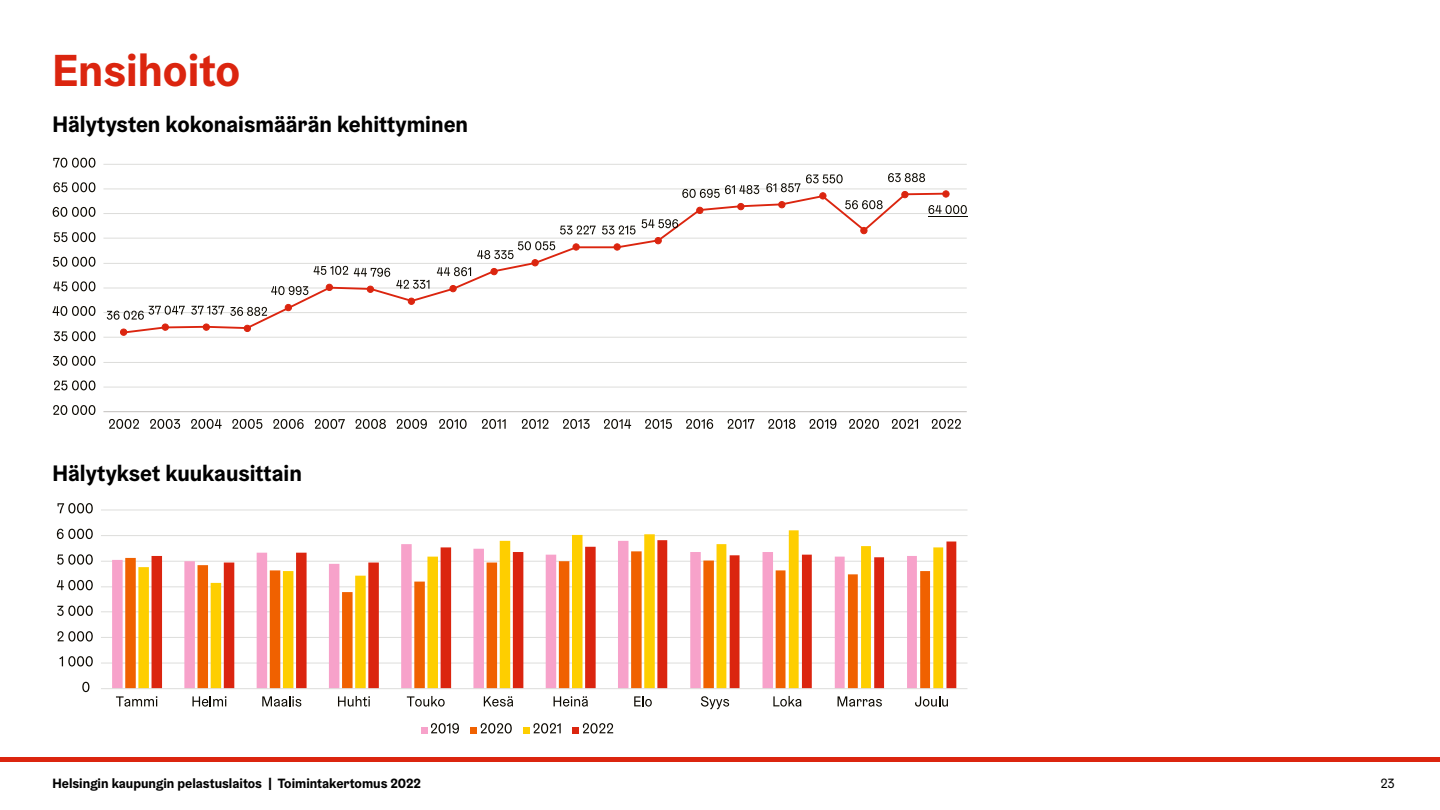
<style>
.page{position:relative;width:1440px;height:810px;background:#fff}
.page>*{position:absolute;margin:0;border:0;box-sizing:border-box;transform-origin:0 0}
.Otsikko_60_pt{font:700 45px "Helsinki Grotesk";color:#db250f}
.Leipis_1_kpl_Helsink{font:700 22.5px "Helsinki Grotesk";color:#000}
.t1{font:700 13.5px "Helsinki Grotesk";color:#000}
.t2{font:13.5px "Helsinki Grotesk";color:#000}
</style>
<div class="page">
<div style="left:0;top:757px;width:1440px;height:5px;background:#db250f"></div>
<hr style="left:103px;top:164px;width:864px;height:1px;background:#dddddb">
<hr style="left:103px;top:188px;width:864px;height:1px;background:#dddddb">
<hr style="left:103px;top:213px;width:864px;height:1px;background:#dddddb">
<hr style="left:103px;top:238px;width:864px;height:1px;background:#dddddb">
<hr style="left:103px;top:263px;width:864px;height:1px;background:#dddddb">
<hr style="left:103px;top:288px;width:864px;height:1px;background:#dddddb">
<hr style="left:103px;top:312px;width:864px;height:1px;background:#dddddb">
<hr style="left:103px;top:337px;width:864px;height:1px;background:#dddddb">
<hr style="left:103px;top:362px;width:864px;height:1px;background:#dddddb">
<hr style="left:103px;top:387px;width:864px;height:1px;background:#dddddb">
<hr style="left:103px;top:411px;width:864px;height:1px;background:#c1bebc">
<svg style="left:122px;top:192px;width:826px;height:143px"></svg>
<div style="left:120px;top:329px;width:7px;height:6px;background:#db250f;border-radius:50%"></div>
<div style="left:120px;top:329px;width:7px;height:7px;border:1px solid #db250f;border-radius:50%"></div>
<div style="left:162px;top:324px;width:7px;height:7px;border:1px solid #db250f;border-radius:50%"></div>
<svg style="left:203px;top:324px;width:6px;height:6px"></svg>
<div style="left:203px;top:324px;width:7px;height:7px;border:1px solid #db250f;border-radius:50%"></div>
<div style="left:244px;top:325px;width:6px;height:7px;background:#db250f;border-radius:50%"></div>
<div style="left:244px;top:325px;width:7px;height:7px;border:1px solid #db250f;border-radius:50%"></div>
<div style="left:285px;top:304px;width:7px;height:7px;background:#db250f;border-radius:50%"></div>
<div style="left:285px;top:304px;width:7px;height:7px;border:1px solid #db250f;border-radius:50%"></div>
<div style="left:326px;top:284px;width:7px;height:7px;background:#db250f;border-radius:50%"></div>
<div style="left:326px;top:284px;width:7px;height:7px;border:1px solid #db250f;border-radius:50%"></div>
<div style="left:367px;top:286px;width:7px;height:6px;background:#db250f;border-radius:50%"></div>
<div style="left:367px;top:286px;width:7px;height:7px;border:1px solid #db250f;border-radius:50%"></div>
<div style="left:408px;top:298px;width:7px;height:6px;background:#db250f;border-radius:50%"></div>
<div style="left:408px;top:298px;width:7px;height:7px;border:1px solid #db250f;border-radius:50%"></div>
<div style="left:450px;top:285px;width:6px;height:7px;background:#db250f;border-radius:50%"></div>
<div style="left:449px;top:285px;width:8px;height:7px;border:1px solid #db250f;border-radius:50%"></div>
<div style="left:491px;top:268px;width:6px;height:7px;background:#db250f;border-radius:50%"></div>
<div style="left:490px;top:268px;width:8px;height:7px;border:1px solid #db250f;border-radius:50%"></div>
<svg style="left:573px;top:244px;width:5px;height:6px"></svg>
<div style="left:573px;top:243px;width:7px;height:8px;border:1px solid #db250f;border-radius:50%"></div>
<svg style="left:614px;top:244px;width:5px;height:6px"></svg>
<div style="left:614px;top:243px;width:7px;height:8px;border:1px solid #db250f;border-radius:50%"></div>
<svg style="left:655px;top:238px;width:6px;height:6px"></svg>
<div style="left:655px;top:237px;width:7px;height:7px;border:1px solid #db250f;border-radius:50%"></div>
<div style="left:697px;top:207px;width:6px;height:7px;background:#db250f;border-radius:50%"></div>
<div style="left:696px;top:207px;width:7px;height:7px;border:1px solid #db250f;border-radius:50%"></div>
<div style="left:738px;top:203px;width:6px;height:7px;background:#db250f;border-radius:50%"></div>
<div style="left:737px;top:203px;width:7px;height:7px;border:1px solid #db250f;border-radius:50%"></div>
<div style="left:861px;top:227px;width:6px;height:7px;background:#db250f;border-radius:50%"></div>
<div style="left:860px;top:227px;width:8px;height:7px;border:1px solid #db250f;border-radius:50%"></div>
<svg style="left:107px;top:306px;width:78px;height:24px"></svg>
<svg style="left:191px;top:306px;width:33px;height:9px"></svg>
<svg style="left:230px;top:307px;width:37px;height:9px"></svg>
<svg style="left:271px;top:286px;width:37px;height:9px"></svg>
<svg style="left:314px;top:266px;width:34px;height:9px"></svg>
<svg style="left:354px;top:268px;width:36px;height:9px"></svg>
<svg style="left:396px;top:280px;width:33px;height:9px"></svg>
<svg style="left:437px;top:267px;width:34px;height:9px"></svg>
<svg style="left:477px;top:241px;width:78px;height:25px"></svg>
<svg style="left:560px;top:225px;width:36px;height:10px"></svg>
<svg style="left:602px;top:225px;width:34px;height:10px"></svg>
<svg style="left:642px;top:219px;width:36px;height:9px"></svg>
<svg style="left:682px;top:185px;width:77px;height:13px"></svg>
<svg style="left:766px;top:173px;width:201px;height:41px"></svg>
<hr style="left:928px;top:216px;width:40px;height:1px;background:#0d0a03">
<svg style="left:53px;top:405px;width:42px;height:10px"></svg>
<svg style="left:54px;top:380px;width:41px;height:10px"></svg>
<svg style="left:53px;top:356px;width:42px;height:10px"></svg>
<svg style="left:54px;top:331px;width:41px;height:10px"></svg>
<svg style="left:52px;top:306px;width:43px;height:10px"></svg>
<svg style="left:53px;top:281px;width:42px;height:10px"></svg>
<svg style="left:53px;top:257px;width:42px;height:10px"></svg>
<svg style="left:54px;top:232px;width:41px;height:10px"></svg>
<svg style="left:53px;top:207px;width:42px;height:10px"></svg>
<svg style="left:53px;top:182px;width:42px;height:10px"></svg>
<svg style="left:53px;top:158px;width:42px;height:10px"></svg>
<svg style="left:109px;top:419px;width:30px;height:10px"></svg>
<svg style="left:150px;top:419px;width:30px;height:10px"></svg>
<svg style="left:191px;top:419px;width:31px;height:10px"></svg>
<svg style="left:232px;top:419px;width:30px;height:10px"></svg>
<svg style="left:273px;top:419px;width:31px;height:10px"></svg>
<svg style="left:315px;top:419px;width:30px;height:10px"></svg>
<svg style="left:356px;top:419px;width:30px;height:10px"></svg>
<svg style="left:397px;top:419px;width:30px;height:10px"></svg>
<svg style="left:439px;top:419px;width:28px;height:10px"></svg>
<svg style="left:482px;top:419px;width:24px;height:10px"></svg>
<svg style="left:522px;top:419px;width:27px;height:10px"></svg>
<svg style="left:563px;top:419px;width:27px;height:10px"></svg>
<svg style="left:604px;top:419px;width:27px;height:10px"></svg>
<svg style="left:645px;top:419px;width:27px;height:10px"></svg>
<svg style="left:686px;top:419px;width:27px;height:10px"></svg>
<svg style="left:728px;top:419px;width:26px;height:10px"></svg>
<svg style="left:768px;top:419px;width:27px;height:10px"></svg>
<svg style="left:809px;top:419px;width:27px;height:10px"></svg>
<svg style="left:849px;top:419px;width:30px;height:10px"></svg>
<svg style="left:892px;top:419px;width:26px;height:10px"></svg>
<svg style="left:932px;top:419px;width:29px;height:10px"></svg>
<hr style="left:101px;top:509px;width:866px;height:1px;background:#dddddb">
<hr style="left:101px;top:535px;width:866px;height:1px;background:#dddddb">
<hr style="left:101px;top:561px;width:866px;height:1px;background:#dddddb">
<hr style="left:101px;top:586px;width:866px;height:1px;background:#dddddb">
<hr style="left:101px;top:611px;width:866px;height:1px;background:#dddddb">
<hr style="left:101px;top:637px;width:866px;height:1px;background:#dddddb">
<hr style="left:101px;top:663px;width:866px;height:1px;background:#dddddb">
<svg style="left:138px;top:530px;width:661px;height:158px"></svg>
<svg style="left:152px;top:540px;width:804px;height:148px"></svg>
<hr style="left:101px;top:688px;width:866px;height:1px;background:#dddddb">
<svg style="left:82px;top:682px;width:7px;height:10px"></svg>
<svg style="left:59px;top:656px;width:34px;height:11px"></svg>
<svg style="left:57px;top:631px;width:36px;height:11px"></svg>
<svg style="left:57px;top:606px;width:36px;height:10px"></svg>
<svg style="left:57px;top:580px;width:36px;height:10px"></svg>
<svg style="left:57px;top:554px;width:36px;height:11px"></svg>
<svg style="left:57px;top:529px;width:36px;height:10px"></svg>
<svg style="left:58px;top:503px;width:35px;height:10px"></svg>
<svg style="left:116px;top:696px;width:41px;height:11px"></svg>
<svg style="left:192px;top:696px;width:35px;height:11px"></svg>
<svg style="left:262px;top:696px;width:39px;height:11px"></svg>
<svg style="left:338px;top:696px;width:32px;height:11px"></svg>
<svg style="left:407px;top:696px;width:38px;height:11px"></svg>
<svg style="left:484px;top:696px;width:29px;height:11px"></svg>
<svg style="left:554px;top:696px;width:34px;height:11px"></svg>
<svg style="left:634px;top:696px;width:18px;height:11px"></svg>
<svg style="left:701px;top:696px;width:28px;height:13px"></svg>
<svg style="left:773px;top:696px;width:28px;height:11px"></svg>
<svg style="left:838px;top:696px;width:44px;height:11px"></svg>
<svg style="left:915px;top:696px;width:33px;height:11px"></svg>
<svg style="left:421px;top:723px;width:38px;height:11px"></svg>
<div style="left:470px;top:727px;width:7px;height:6px;background:#f06100"></div>
<svg style="left:481px;top:723px;width:31px;height:11px"></svg>
<div style="left:523px;top:727px;width:7px;height:6px;background:#fece00"></div>
<svg style="left:533px;top:723px;width:28px;height:11px"></svg>
<svg style="left:573px;top:723px;width:40px;height:11px"></svg>
<h1 class="Otsikko_60_pt" style="left:52px;top:41px;width:189px">Ensihoito</h1>
<p class="Leipis_1_kpl_Helsink" style="left:52px;top:110px;width:417px">Hälytysten kokonaismäärän kehittyminen</p>
<p class="Leipis_1_kpl_Helsink" style="left:52px;top:459px;width:251px">Hälytykset kuukausittain</p>
<p class="t1" style="left:52px;top:775px;width:370px">Helsingin kaupungin pelastuslaitos | Toimintakertomus 2022</p>
<p class="t2" style="left:1381px;top:775px;width:16px">23</p>
</div>
